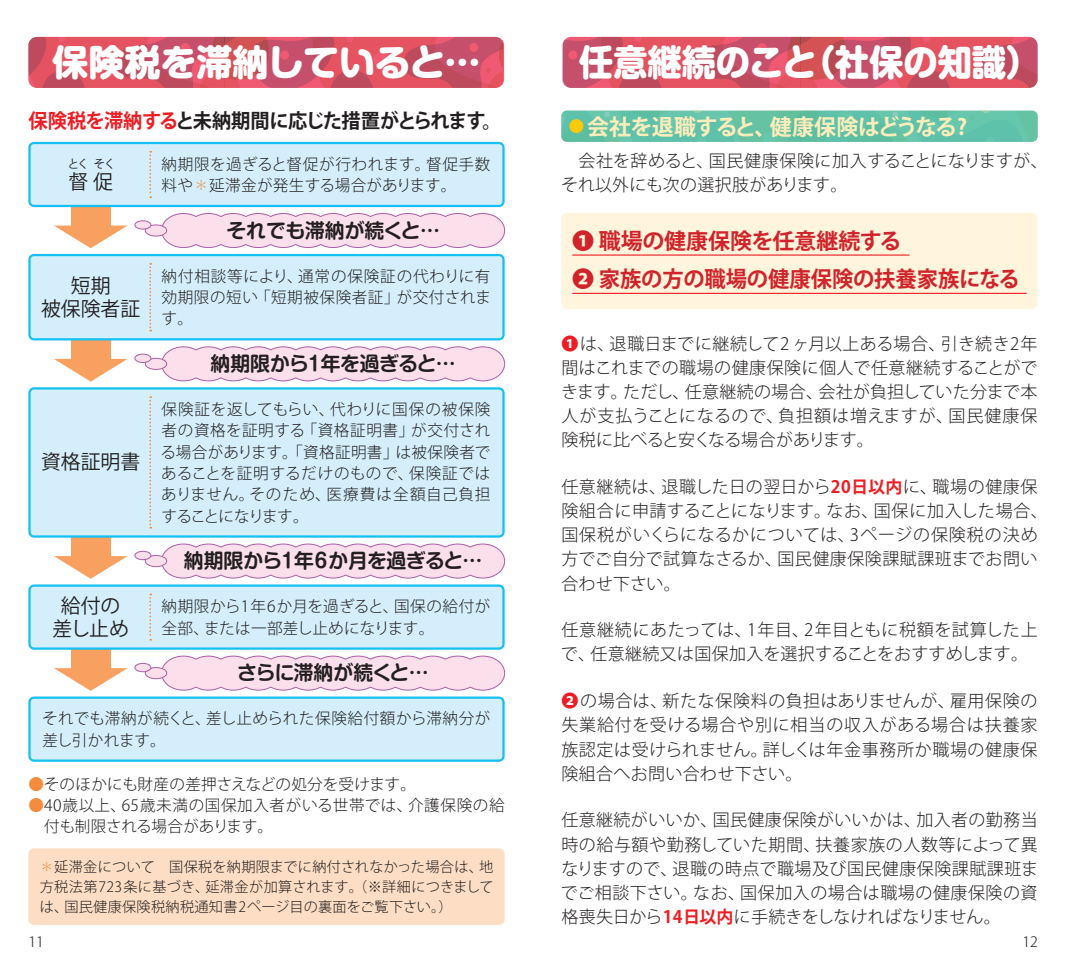
<style>
.page{position:relative;width:1066px;height:976px;background:#fff}
.page>*{position:absolute;margin:0;border:0;box-sizing:border-box;transform-origin:0 0}
.t1{font:800 36px "Shin M Go Pro";color:#fff;scale:.95 1}
.t2{font:800 36px "Shin M Go Pro";color:#fff}
.t3{font:700 22px/38.2px "Koz Go Std";letter-spacing:-.01em;color:#d1232a}
.t4{font:700 22px "Koz Go Std";letter-spacing:-.03em;color:#feedbb}
.t5{font:700 19.8px "Shin M Go Pro De";letter-spacing:-.02em;color:#231f20}
.t6{font:700 19.8px "Koz Go Std";letter-spacing:-.035em;color:#231f20}
.t7{font:19.8px/22.6px "Koz Go Std";color:#231f20;text-align:center}
.t8{font:700 19.8px "Shin M Go Pro De";color:#231f20}
.t9{font:300 17px/24px "Koz Go Std";letter-spacing:.02em;color:#231f20}
.t10{font:300 15.6px/21.2px "Koz Go Std";letter-spacing:.02em;color:#231f20}
.t11{font:300 15.6px "Koz Go Std";color:#231f20}
.t12{font:300 14.2px/19.8px "Koz Go Std";letter-spacing:.02em;color:#231f20;text-align:justify}
.t13{font:11.4px "Koz Go Std";color:#231f20}
.s1{color:#ee1d23}
.s2{color:#f58b3c}
.s3{font-size:15.4px;color:#feca0a}
.s4{font-weight:700;color:#ee1d23}
</style>
<div class="page">
<svg style="left:562px;top:37px;width:475px;height:51px;background:#d25163"></svg>
<div style="left:561px;top:111px;width:476px;height:31px;background:#5ec1a9;border-radius:6px"></div>
<div style="left:561px;top:213px;width:476px;height:96px;background:#fef5dc;border-radius:6px"></div>
<hr style="left:573px;top:293px;width:453px;height:1px;background:#ee1d23">
<hr style="left:573px;top:254px;width:336px;height:1px;background:#ee1d23">
<div style="left:71px;top:340px;width:40px;height:24px;background:#f8a060"></div>
<svg style="left:54px;top:359px;width:73px;height:22px"></svg>
<svg style="left:161px;top:346px;width:344px;height:35px;background:#f6d9e8"></svg>
<div style="left:145px;top:358px;width:22px;height:11px;background:#fbdfeb;border-radius:50%"></div>
<div style="left:145px;top:358px;width:22px;height:12px;border:1px solid #aa5fa6;border-radius:50%"></div>
<div style="left:135px;top:354px;width:16px;height:8px;background:#fbdfeb;border-radius:50%"></div>
<div style="left:135px;top:353px;width:16px;height:9px;border:1px solid #aa5fa6;border-radius:50%"></div>
<div style="left:71px;top:537px;width:40px;height:24px;background:#f8a060"></div>
<svg style="left:54px;top:556px;width:74px;height:22px"></svg>
<svg style="left:161px;top:543px;width:344px;height:35px;background:#f6dae8"></svg>
<div style="left:145px;top:555px;width:22px;height:11px;background:#fbdfeb;border-radius:50%"></div>
<div style="left:145px;top:555px;width:22px;height:12px;border:1px solid #aa5fa6;border-radius:50%"></div>
<div style="left:135px;top:551px;width:16px;height:8px;background:#fbdfeb;border-radius:50%"></div>
<div style="left:135px;top:550px;width:16px;height:9px;border:1px solid #aa5fa6;border-radius:50%"></div>
<div style="left:71px;top:649px;width:40px;height:24px;background:#f8a060"></div>
<svg style="left:54px;top:668px;width:74px;height:22px"></svg>
<svg style="left:161px;top:655px;width:344px;height:35px;background:#f6dae8"></svg>
<div style="left:145px;top:667px;width:22px;height:11px;background:#fbdfeb;border-radius:50%"></div>
<div style="left:145px;top:667px;width:22px;height:12px;border:1px solid #aa5fa6;border-radius:50%"></div>
<svg style="left:135px;top:663px;width:16px;height:8px"></svg>
<div style="left:135px;top:662px;width:16px;height:9px;border:1px solid #aa5fa6;border-radius:50%"></div>
<svg style="left:28px;top:37px;width:475px;height:51px;background:#d35163"></svg>
<div style="left:28px;top:848px;width:477px;height:76px;background:#fddec4;border-radius:6px"></div>
<svg style="left:28px;top:142px;width:477px;height:106px;background:#d9e6f1"></svg>
<svg style="left:28px;top:254px;width:477px;height:86px;background:#c9ecfa"></svg>
<div style="left:28px;top:387px;width:477px;height:150px;background:#d4effb"></div>
<svg style="left:149px;top:396px;width:2px;height:132px"></svg>
<svg style="left:28px;top:584px;width:477px;height:65px;background:#c7ebfa"></svg>
<svg style="left:28px;top:696px;width:477px;height:65px;background:#c7ecfa"></svg>
<h1 class="t2" style="left:52px;top:33px;width:430px">保険税を滞納していると…</h1>
<p class="t6" style="left:29px;top:107px;width:475px"><span class="s1">保険税を滞納する</span>と未納期間に応じた措置がとられます。</p>
<p class="t13" style="left:68px;top:156px;width:49px">とくそく</p>
<p class="t7" style="left:69px;top:171px;width:46px">督 促</p>
<p class="t7" style="left:41px;top:275px;width:101px">短期<br>被保険者証</p>
<p class="t7" style="left:41px;top:451px;width:101px">資格証明書</p>
<p class="t7" style="left:53px;top:595px;width:78px">給付の差し止め</p>
<p class="t10" style="left:162px;top:154px;width:330px">納期限を過ぎると督促が行われます。督促手数料や<span class="s2">＊</span>延滞金が発生する場合があります。</p>
<p class="t8" style="left:226px;top:214px;width:215px">それでも滞納が続くと…</p>
<p class="t10" style="left:162px;top:266px;width:331px;text-align:justify">納付相談等により、通常の保険証の代わりに有効期限の短い「短期被保険者証」が交付されます。</p>
<p class="t5" style="left:211px;top:347px;width:247px">納期限から１年を過ぎると…</p>
<p class="t10" style="left:161px;top:399px;width:331px;text-align:justify">保険証を返してもらい、代わりに国保の被保険者の資格を証明する「資格証明書」が交付される場合があります。「資格証明書」は被保険者であることを証明するだけのもので、保険証ではありません。そのため、医療費は全額自己負担することになります。</p>
<p class="t5" style="left:184px;top:544px;width:300px">納期限から１年6か月を過ぎると…</p>
<p class="t10" style="left:162px;top:596px;width:330px">納期限から1年6か月を過ぎると、国保の給付が全部、または一部差し止めになります。</p>
<p class="t5" style="left:237px;top:656px;width:193px">さらに滞納が続くと…</p>
<p class="t10" style="left:42px;top:708px;width:450px">それでも滞納が続くと、差し止められた保険給付額から滞納分が差し引かれます。</p>
<p class="t11" style="left:28px;top:773px;width:389px"><span class="s2">●</span>そのほかにも財産の差押さえなどの処分を受けます。</p>
<p class="t10" style="left:44px;top:794px;width:462px;text-indent:-16px"><span class="s2">●</span>40歳以上、65歳未満の国保加入者がいる世帯では、介護保険の給付も制限される場合があります。</p>
<p class="t12" style="left:40px;top:857px;width:456px"><span class="s2">＊</span>延滞金について　国保税を納期限までに納付されなかった場合は、地方税法第723条に基づき、延滞金が加算されます。（※詳細につきましては、国民健康保険税納税通知書2ページ目の裏面をご覧下さい。）</p>
<p class="t12" style="left:28px;top:932px;width:17px">11</p>
<h1 class="t1" style="left:579px;top:33px;width:487px">任意継続のこと（社保の知識）</h1>
<p class="t4" style="left:569px;top:112px;width:400px"><span class="s3">●</span> 会社を退職すると、健康保険はどうなる?</p>
<p class="t9" style="left:561px;top:149px;width:488px;text-indent:17px">会社を辞めると、国民健康保険に加入することになりますが、それ以外にも次の選択肢があります。</p>
<p class="t3" style="left:572px;top:223px;width:449px">❶ 職場の健康保険を任意継続する<br>❷ 家族の方の職場の健康保険の扶養家族になる</p>
<p class="t9" style="left:561px;top:332px;width:478px;text-align:justify"><span class="s4">❶</span>は、退職日までに継続して2 ヶ月以上ある場合、引き続き2年間はこれまでの職場の健康保険に個人で任意継続することができます。ただし、任意継続の場合、会社が負担していた分まで本人が支払うことになるので、負担額は増えますが、国民健康保険税に比べると安くなる場合があります。</p>
<p class="t9" style="left:561px;top:475px;width:488px">任意継続は、退職した日の翌日から<span class="s4">20日以内</span>に、職場の健康保険組合に申請することになります。なお、国保に加入した場合、国保税がいくらになるかについては、3ページの保険税の決め方でご自分で試算なさるか、国民健康保険課賦課班までお問い合わせ下さい。</p>
<p class="t9" style="left:561px;top:618px;width:478px">任意継続にあたっては、1年目、2年目ともに税額を試算した上で、任意継続又は国保加入を選択することをおすすめします。</p>
<p class="t9" style="left:561px;top:689px;width:478px;text-align:justify"><span class="s4">❷</span>の場合は、新たな保険料の負担はありませんが、雇用保険の失業給付を受ける場合や別に相当の収入がある場合は扶養家族認定は受けられません。詳しくは年金事務所か職場の健康保険組合へお問い合わせ下さい。</p>
<p class="t9" style="left:561px;top:808px;width:479px;text-align:justify">任意継続がいいか、国民健康保険がいいかは、加入者の勤務当時の給与額や勤務していた期間、扶養家族の人数等によって異なりますので、退職の時点で職場及び国民健康保険課賦課班までご相談下さい。なお、国保加入の場合は職場の健康保険の資格喪失日から<span class="s4">14日以内</span>に手続きをしなければなりません。</p>
<p class="t12" style="left:1022px;top:932px;width:17px">12</p>
</div>
